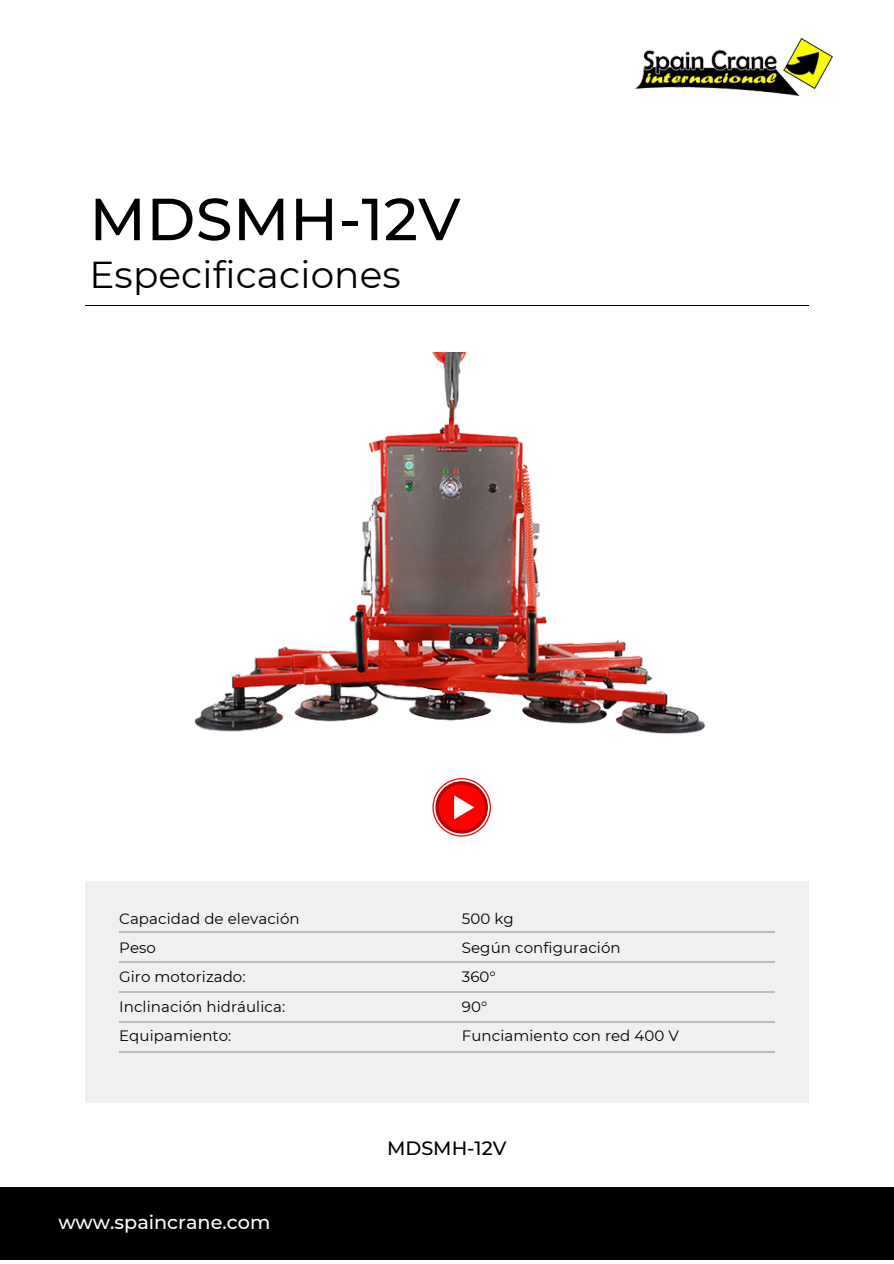
<style>
.page{position:relative;width:894px;height:1264px;background:#fff}
.page>*{position:absolute;margin:0;border:0;box-sizing:border-box;transform-origin:0 0}
.t1{font:500 59.25px "Montserrat";letter-spacing:.005em;color:#000}
.t2{font:37.35px "Montserrat";letter-spacing:.005em;color:#000}
.t3{font:500 19.2px "Montserrat";color:#fff}
.t4{font:500 19.2px "Montserrat";color:#000}
.t5{font:15px "Montserrat";letter-spacing:.005em;color:#000}
</style>
<div class="page">
<hr style="left:85px;top:305px;width:723px;height:1px;background:#000">
<img style="left:635px;top:39px;width:197px;height:56px">
<div style="left:85px;top:881px;width:723px;height:221px;background:#f0f0f0"></div>
<hr style="left:119px;top:931px;width:655px;height:1px;background:#bcbcbc">
<hr style="left:119px;top:961px;width:655px;height:1px;background:#bcbcbc">
<hr style="left:119px;top:991px;width:655px;height:1px;background:#bcbcbc">
<hr style="left:119px;top:1021px;width:655px;height:1px;background:#bcbcbc">
<hr style="left:119px;top:1051px;width:655px;height:1px;background:#bcbcbc">
<div style="left:0;top:1187px;width:893px;height:72px;background:#000"></div>
<img style="left:194px;top:352px;width:511px;height:382px">
<svg style="left:432px;top:778px;width:59px;height:58px"></svg>
<p class="t1" style="left:89px;top:183px;width:372px">MDSMH-12V</p>
<p class="t2" style="left:89px;top:252px;width:313px">Especificaciones</p>
<p class="t5" style="left:119px;top:909px;width:182px">Capacidad de elevación</p>
<p class="t5" style="left:119px;top:938px;width:38px">Peso</p>
<p class="t5" style="left:119px;top:967px;width:128px">Giro motorizado:</p>
<p class="t5" style="left:119px;top:997px;width:167px">Inclinación hidráulica:</p>
<p class="t5" style="left:119px;top:1026px;width:114px">Equipamiento:</p>
<p class="t3" style="left:58px;top:1210px;width:213px">www.spaincrane.com</p>
<p class="t5" style="left:461px;top:909px;width:54px">500 kg</p>
<p class="t5" style="left:461px;top:938px;width:160px">Según configuración</p>
<p class="t5" style="left:461px;top:967px;width:36px">360°</p>
<p class="t5" style="left:461px;top:997px;width:27px">90°</p>
<p class="t5" style="left:461px;top:1026px;width:219px">Funciamiento con red 400 V</p>
<h2 class="t4" style="left:387px;top:1135px;width:121px">MDSMH-12V</h2>
</div>
